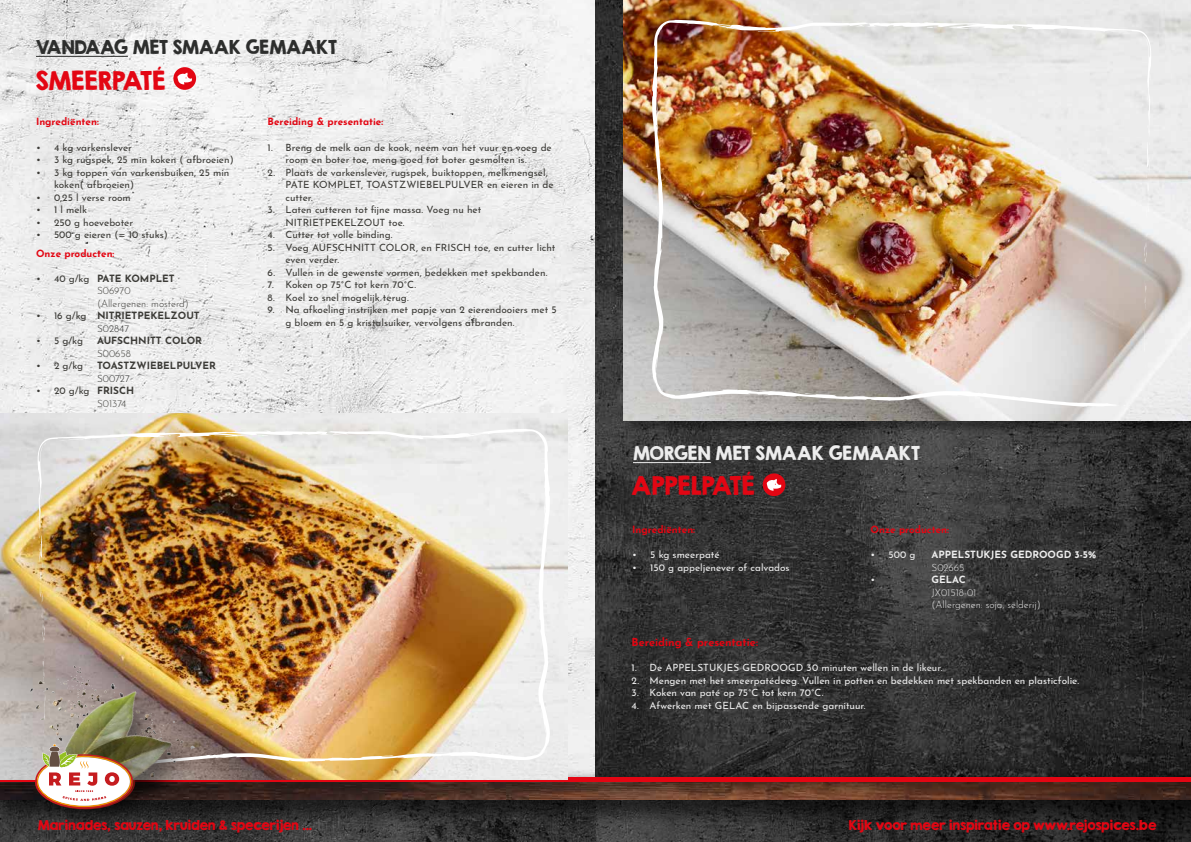
<style>
.page{position:relative;width:1191px;height:842px;background:#fff}
.page>*{position:absolute;margin:0;border:0;box-sizing:border-box;transform-origin:0 0}
.t1{font:23px "KG Second Chances Solid";color:#e30613}
.t2{font:17px "KG Second Chances Solid";color:#2d2e2d}
.t3{font:17px "KG Second Chances Solid";color:#ededed}
.t4{font:12px "KG Second Chances Solid";color:#e30613}
.t5{font:700 11px "Josefin Sans";letter-spacing:-.005em;color:#e30613}
.t6{font:10px/12.5px "Josefin Sans";color:#3c3b37}
.t7{font:10px "Josefin Sans";color:#ededed}
.t8{font:700 10px "Josefin Sans";color:#e30613}
.t9{font:700 10px/12.5px "Josefin Sans";color:#3c3b37}
.t10{font:300 10px/12.5px "Josefin Sans";color:#3c3b37}
.t11{font:300 10px/12.5px "Josefin Sans";color:#ededed}
.t12{font:700 10px "Josefin Sans";color:#ededed}
.t13{font:300 10px "Josefin Sans";color:#2d2e2d}
.s1{font-weight:400}
.s2{font-weight:700}
.s3{font-weight:300;color:#2d2e2d}
.s4{font-weight:300}
</style>
<div class="page">
<img style="left:0;top:0;width:1191px;height:766px">
<img style="left:595px;top:837px;width:596px;height:5px">
<img style="left:222px;top:837px;width:373px;height:5px">
<img style="left:222px;top:804px;width:969px;height:33px">
<img style="left:222px;top:766px;width:969px;height:38px">
<hr style="left:0;top:777px;width:1191px;height:4px;background:#e30613">
<div style="left:625px;top:0;width:566px;height:433px;background:#000;opacity:.35"></div>
<img style="left:624px;top:0;width:567px;height:421px">
<img style="left:652px;top:20px;width:499px;height:387px">
<svg style="left:714px;top:26px;width:13px;height:2px"></svg>
<svg style="left:1144px;top:66px;width:7px;height:199px"></svg>
<svg style="left:1094px;top:27px;width:40px;height:7px"></svg>
<svg style="left:1021px;top:26px;width:11px;height:4px"></svg>
<svg style="left:925px;top:22px;width:14px;height:6px"></svg>
<svg style="left:1112px;top:405px;width:18px;height:2px"></svg>
<svg style="left:660px;top:166px;width:2px;height:8px"></svg>
<img style="left:0;top:414px;width:567px;height:365px">
<img style="left:38px;top:429px;width:512px;height:338px">
<svg style="left:473px;top:434px;width:13px;height:2px"></svg>
<svg style="left:39px;top:469px;width:7px;height:174px"></svg>
<svg style="left:55px;top:435px;width:40px;height:6px"></svg>
<svg style="left:160px;top:435px;width:11px;height:3px"></svg>
<svg style="left:255px;top:430px;width:15px;height:6px"></svg>
<svg style="left:540px;top:548px;width:6px;height:16px"></svg>
<img style="left:0;top:652px;width:218px;height:188px">
<img style="left:35px;top:744px;width:100px;height:65px">
<hr style="left:36px;top:56px;width:92px;height:1px;background:#2d2e2d">
<hr style="left:633px;top:462px;width:78px;height:1px;background:#ededed">
<div style="left:173px;top:67px;width:23px;height:23px;background:#e30613;border-radius:50%"></div>
<svg style="left:177px;top:73px;width:15px;height:11px"></svg>
<div style="left:762px;top:473px;width:23px;height:23px;background:#e30613;border-radius:50%"></div>
<svg style="left:766px;top:479px;width:16px;height:12px"></svg>
<h2 class="t2" style="left:36px;top:36px;width:303px">VANDAAG MET SMAAK GEMAAKT</h2>
<h1 class="t1" style="left:36px;top:66px;width:131px">SMEERPATÉ</h1>
<p class="t8" style="left:36px;top:113px;width:64px">Ingrediënten:</p>
<p class="t6" style="left:36px;top:140px;width:97px">• 4 kg varkenslever</p>
<p class="t6" style="left:36px;top:152px;width:199px">• 3 kg rugspek, 25 min koken ( afbroeien)</p>
<p class="t6" style="left:54px;top:165px;width:177px;text-indent:-18px">• 3 kg toppen van varkensbuiken, 25 min koken( afbroeien)</p>
<p class="t6" style="left:36px;top:190px;width:96px">• 0,25 l verse room</p>
<p class="t6" style="left:36px;top:202px;width:53px">• 1 l melk</p>
<p class="t6" style="left:36px;top:215px;width:99px">• 250 g hoeveboter</p>
<p class="t6" style="left:36px;top:227px;width:133px">• 500 g eieren (= 10 stuks)</p>
<p class="t8" style="left:36px;top:244px;width:80px">Onze producten:</p>
<p class="t10" style="left:97px;top:271px;width:93px;text-indent:-61px"><span class="s1">• 40 g/kg</span> <span class="s2">PATE KOMPLET<br></span>S06970<br>(Allergenen: mosterd)</p>
<p class="t9" style="left:97px;top:308px;width:104px;text-indent:-61px"><span class="s1">• 16 g/kg</span> NITRIETPEKELZOUT<br><span class="s3">S02847</span></p>
<p class="t6" style="left:36px;top:333px;width:49px">• 5 g/kg</p>
<p class="t9" style="left:97px;top:333px;width:107px">AUFSCHNITT COLOR</p>
<p class="t10" style="left:97px;top:346px;width:35px">S00658</p>
<p class="t6" style="left:36px;top:358px;width:49px">• 2 g/kg</p>
<p class="t9" style="left:97px;top:358px;width:120px">TOASTZWIEBELPULVER</p>
<p class="t13" style="left:97px;top:371px;width:34px">S00727</p>
<p class="t6" style="left:97px;top:383px;width:39px;text-indent:-61px">• 20 g/kg <span class="s2">FRISCH<br></span><span class="s4">S01374</span></p>
<p class="t8" style="left:267px;top:113px;width:117px">Bereiding &amp; presentatie:</p>
<p class="t6" style="left:285px;top:140px;width:268px;text-indent:-18px">1. Breng de melk aan de kook, neem van het vuur en voeg de room en boter toe, meng goed tot boter gesmolten is.</p>
<p class="t6" style="left:285px;top:165px;width:270px;text-indent:-18px">2. Plaats de varkenslever, rugspek, buiktoppen, melkmengsel,<br>PATE KOMPLET, TOASTZWIEBELPULVER en eieren in de cutter.</p>
<p class="t6" style="left:285px;top:202px;width:197px;text-indent:-18px">3. Laten cutteren tot fijne massa. Voeg nu het<br>NITRIETPEKELZOUT toe.</p>
<p class="t6" style="left:267px;top:227px;width:127px">4. Cutter tot volle binding.</p>
<p class="t6" style="left:285px;top:240px;width:271px;text-indent:-18px">5. Voeg AUFSCHNITT COLOR, en FRISCH toe, en cutter licht even verder.</p>
<p class="t6" style="left:267px;top:265px;width:281px">6. Vullen in de gewenste vormen, bedekken met spekbanden.</p>
<p class="t6" style="left:267px;top:277px;width:150px">7. Koken op 75°C tot kern 70°C.</p>
<p class="t6" style="left:267px;top:290px;width:143px">8. Koel zo snel mogelijk terug.</p>
<p class="t6" style="left:285px;top:302px;width:273px;text-indent:-18px">9. Na afkoeling instrijken met papje van 2 eierendooiers met 5 g bloem en 5 g kristalsuiker, vervolgens afbranden.</p>
<h2 class="t3" style="left:633px;top:442px;width:289px">MORGEN MET SMAAK GEMAAKT</h2>
<h1 class="t1" style="left:631px;top:471px;width:125px">APPELPATÉ</h1>
<p class="t8" style="left:632px;top:521px;width:64px">Ingrediënten:</p>
<p class="t7" style="left:632px;top:546px;width:89px">• 5 kg smeerpaté</p>
<p class="t7" style="left:632px;top:559px;width:159px">• 150 g appeljenever of calvados</p>
<p class="t8" style="left:870px;top:521px;width:80px">Onze producten:</p>
<p class="t7" style="left:870px;top:546px;width:46px">• 500 g</p>
<p class="t12" style="left:931px;top:546px;width:166px">APPELSTUKJES GEDROOGD 3-5%</p>
<p class="t11" style="left:931px;top:560px;width:34px">S02665</p>
<p class="t7" style="left:870px;top:571px;width:6px">•</p>
<p class="t12" style="left:931px;top:571px;width:36px">GELAC</p>
<p class="t11" style="left:931px;top:585px;width:111px">JX01518-01<br>(Allergenen: soja, selderij)</p>
<p class="t5" style="left:631px;top:632px;width:128px">Bereiding &amp; presentatie:</p>
<p class="t7" style="left:631px;top:659px;width:312px">1. De APPELSTUKJES GEDROOGD 30 minuten wellen in de likeur.</p>
<p class="t7" style="left:631px;top:672px;width:449px">2. Mengen met het smeerpatédeeg. Vullen in potten en bedekken met spekbanden en plasticfolie.</p>
<p class="t7" style="left:631px;top:684px;width:193px">3. Koken van paté op 75°C tot kern 70°C.</p>
<p class="t7" style="left:631px;top:697px;width:235px">4. Afwerken met GELAC en bijpassende garnituur.</p>
<p class="t4" style="left:38px;top:818px;width:276px">Marinades, sauzen, kruiden &amp; specerijen ...</p>
<p class="t4" style="left:849px;top:818px;width:309px">Kijk voor meer inspiratie op www.rejospices.be</p>
</div>
